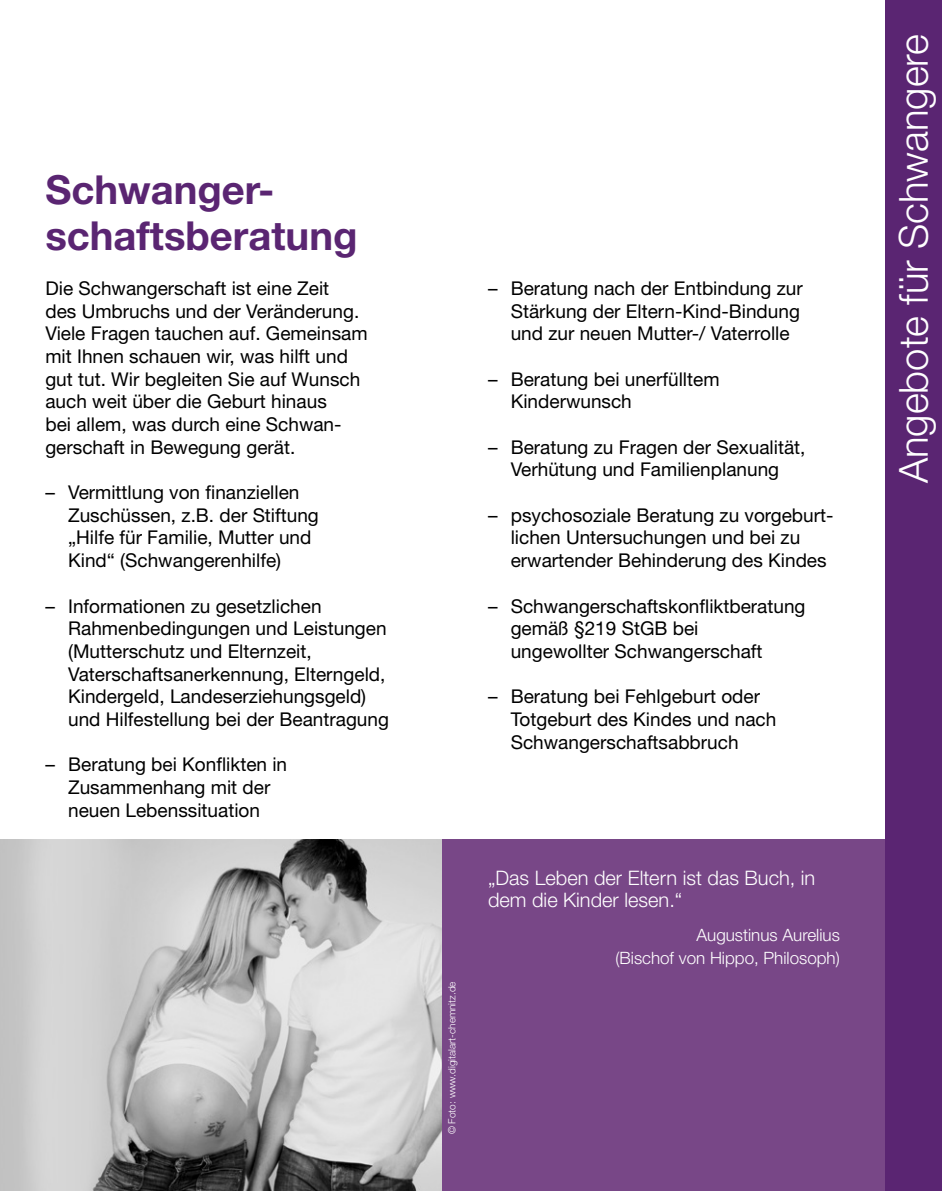
<style>
.page{position:relative;width:942px;height:1191px;background:#fff}
.page>*{position:absolute;margin:0;border:0;box-sizing:border-box;transform-origin:0 0}
._20pt_Bold{font:700 40px/45.4px "Helvetica Neue LT Pro";color:#5a2572}
._20pt_Light{font:300 40px "Helvetica Neue LT Pro";color:#fff}
.Hervorgehobenener_Te{font:300 20px/22.6px "Helvetica Neue LT Pro";color:#fff}
.t1{font:19px/22.6px "Helvetica Neue LT Pro";color:#000}
.Hervorgehobenener_Te-2{font:300 17px/22.6px "Helvetica Neue LT Pro";color:#fff;text-align:right}
.Titel_Marginale{font:300 10px "Helvetica Neue LT Pro";color:#fff}
</style>
<div class="page">
<img style="left:0;top:839px;width:442px;height:352px">
<div style="left:442px;top:839px;width:442px;height:352px;background:#784787"></div>
<div style="left:884px;top:0;width:57px;height:1191px;background:#5a2572"></div>
<p class="_20pt_Bold" style="left:45px;top:166px;width:313px">Schwanger&shy;schaftsberatung</p>
<p class="t1" style="left:45px;top:276px;width:324px">Die Schwangerschaft ist eine Zeit<br>des Umbruchs und der Veränderung.<br>Viele Fragen tauchen auf. Gemeinsam mit Ihnen schauen wir, was hilft und gut tut. Wir begleiten Sie auf Wunsch auch weit über die Geburt hinaus<br>bei allem, was durch eine Schwan&shy;gerschaft in Bewegung gerät.</p>
<p class="t1" style="left:68px;top:480px;width:252px;text-indent:-23px">– Vermittlung von finanziellen<br>Zuschüssen, z.B. der Stiftung „Hilfe für Familie, Mutter und<br>Kind“ (Schwangerenhilfe)</p>
<p class="t1" style="left:68px;top:594px;width:322px;text-indent:-23px">– Informationen zu gesetzlichen Rahmenbedingungen und Leistungen (Mutterschutz und Elternzeit, Vaterschaftsanerkennung, Elterngeld, Kindergeld, Landeserziehungsgeld) und Hilfestellung bei der Beantragung</p>
<p class="t1" style="left:45px;top:753px;width:243px;text-align:center">– Beratung bei Konflikten in<br>Zusammenhang mit der neuen Lebenssituation</p>
<p class="t1" style="left:510px;top:276px;width:293px;text-indent:-23px">– Beratung nach der Entbindung zur<br>Stärkung der Eltern-Kind-Bindung und zur neuen Mutter-/ Vaterrolle</p>
<p class="t1" style="left:510px;top:367px;width:210px;text-indent:-23px">– Beratung bei unerfülltem<br>Kinderwunsch</p>
<p class="t1" style="left:488px;top:435px;width:319px;text-align:center">– Beratung zu Fragen der Sexualität,<br>Verhütung und Familienplanung</p>
<p class="t1" style="left:510px;top:503px;width:322px;text-indent:-23px">– psychosoziale Beratung zu vorgeburt&shy;lichen Untersuchungen und bei zu erwartender Behinderung des Kindes</p>
<p class="t1" style="left:510px;top:594px;width:296px;text-indent:-23px">– Schwangerschaftskonfliktberatung gemäß §219 StGB bei<br>ungewollter Schwangerschaft</p>
<p class="t1" style="left:510px;top:684px;width:267px;text-indent:-23px">– Beratung bei Fehlgeburt oder<br>Totgeburt des Kindes und nach<br>Schwangerschaftsabbruch</p>
<p class="Titel_Marginale" style="left:445px;top:1134px;width:154px;rotate:-90deg">© Foto: www.digitalart-chemnitz.de</p>
<p class="Hervorgehobenener_Te" style="left:488px;top:866px;width:329px">„Das Leben der Eltern ist das Buch, in dem die Kinder lesen.“</p>
<p class="Hervorgehobenener_Te-2" style="left:615px;top:923px;width:226px">Augustinus Aurelius<br>(Bischof von Hippo, Philosoph)</p>
<p class="_20pt_Light" style="left:888px;top:483px;width:451px;rotate:-90deg">Angebote für Schwangere</p>
</div>
